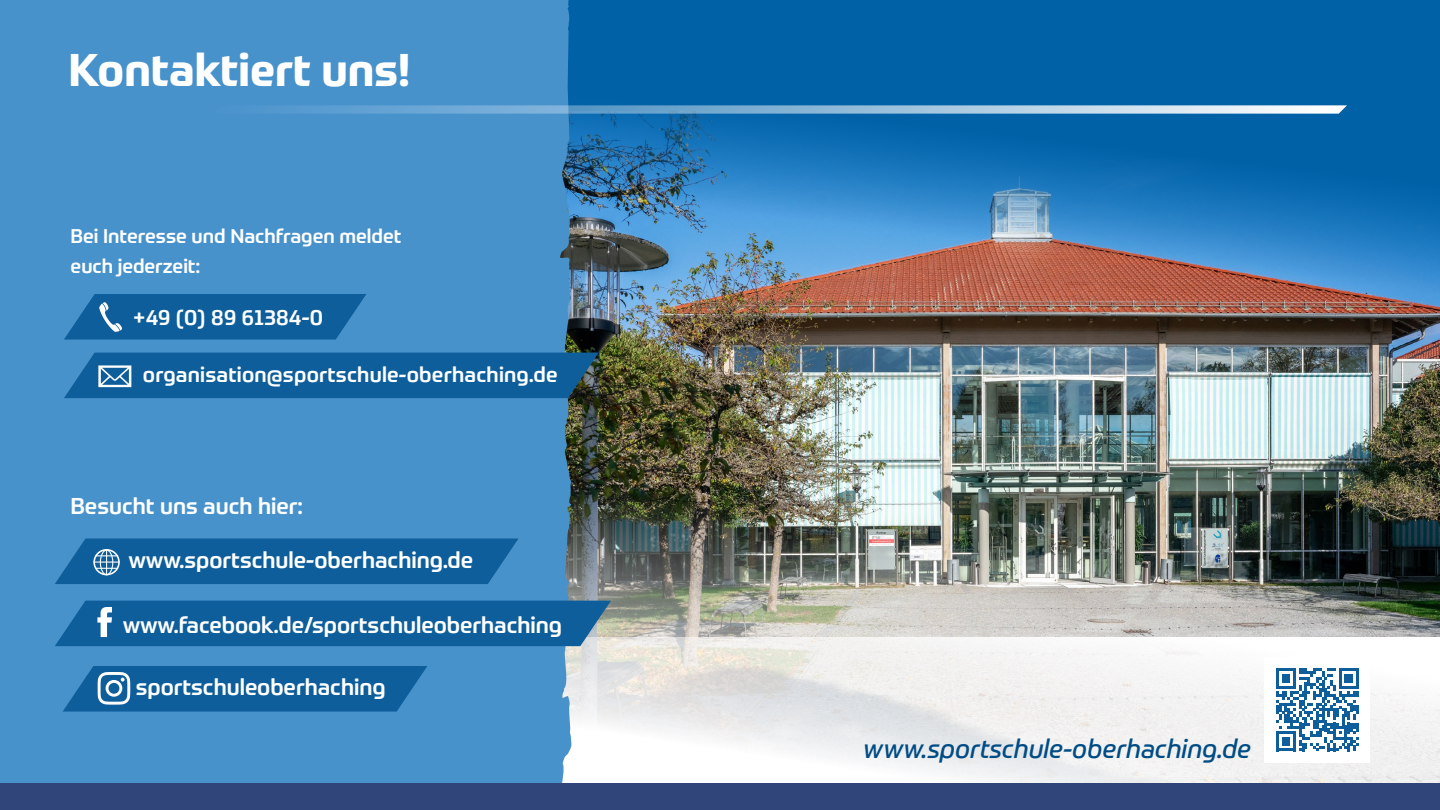
<style>
.page{position:relative;width:1440px;height:810px;background:#fff}
.page>*{position:absolute;margin:0;border:0;box-sizing:border-box;transform-origin:0 0}
.t1{font:700 45px "Prometo";color:#fff}
.t2{font:italic 26.25px "Prometo";color:#004c85}
.t3{font:500 22.5px "Prometo";color:#fff}
.t4{font:500 21.75px "Prometo";letter-spacing:.01em;color:#fff}
.t5{font:500 21px "Prometo";letter-spacing:.01em;color:#fff}
.t6{font:500 19.5px/30px "Prometo";color:#fff}
</style>
<div class="page">
<div style="left:422px;top:0;width:1018px;height:393px;background:#0061a7"></div>
<img style="left:573px;top:114px;width:867px;height:524px">
<svg style="left:573px;top:638px;width:867px;height:145px;fill:#f2f2f1"></svg>
<div style="left:0;top:0;width:573px;height:783px;background:#4892cc"></div>
<div style="left:0;top:783px;width:1440px;height:27px;background:#30457a"></div>
<svg style="left:176px;top:105px;width:1171px;height:9px;background:#87b5d9"></svg>
<svg style="left:64px;top:294px;width:302px;height:46px;background:#1765a1"></svg>
<svg style="left:64px;top:353px;width:535px;height:45px"></svg>
<div style="left:1264px;top:657px;width:106px;height:106px;background:#fff"></div>
<svg style="left:1276px;top:668px;width:83px;height:83px"></svg>
<svg style="left:63px;top:666px;width:364px;height:46px;background:#1a67a2"></svg>
<div style="left:55px;top:601px;width:556px;height:45px;background:#0e5e9b"></div>
<svg style="left:55px;top:538px;width:464px;height:46px;background:#1564a0"></svg>
<h1 class="t1" style="left:69px;top:42px;width:343px">Kontaktiert uns!</h1>
<p class="t6" style="left:71px;top:221px;width:332px">Bei Interesse und Nachfragen meldet euch jederzeit:</p>
<p class="t4" style="left:133px;top:304px;width:192px">+49 (0) 89 61384-0</p>
<p class="t5" style="left:143px;top:361px;width:416px">organisation@sportschule-oberhaching.de</p>
<p class="t3" style="left:71px;top:492px;width:234px">Besucht uns auch hier:</p>
<p class="t3" style="left:129px;top:546px;width:346px">www.sportschule-oberhaching.de</p>
<p class="t3" style="left:123px;top:611px;width:441px">www.facebook.de/sportschuleoberhaching</p>
<p class="t3" style="left:136px;top:673px;width:252px">sportschuleoberhaching</p>
<p class="t2" style="left:863px;top:732px;width:389px">www.sportschule-oberhaching.de</p>
</div>
